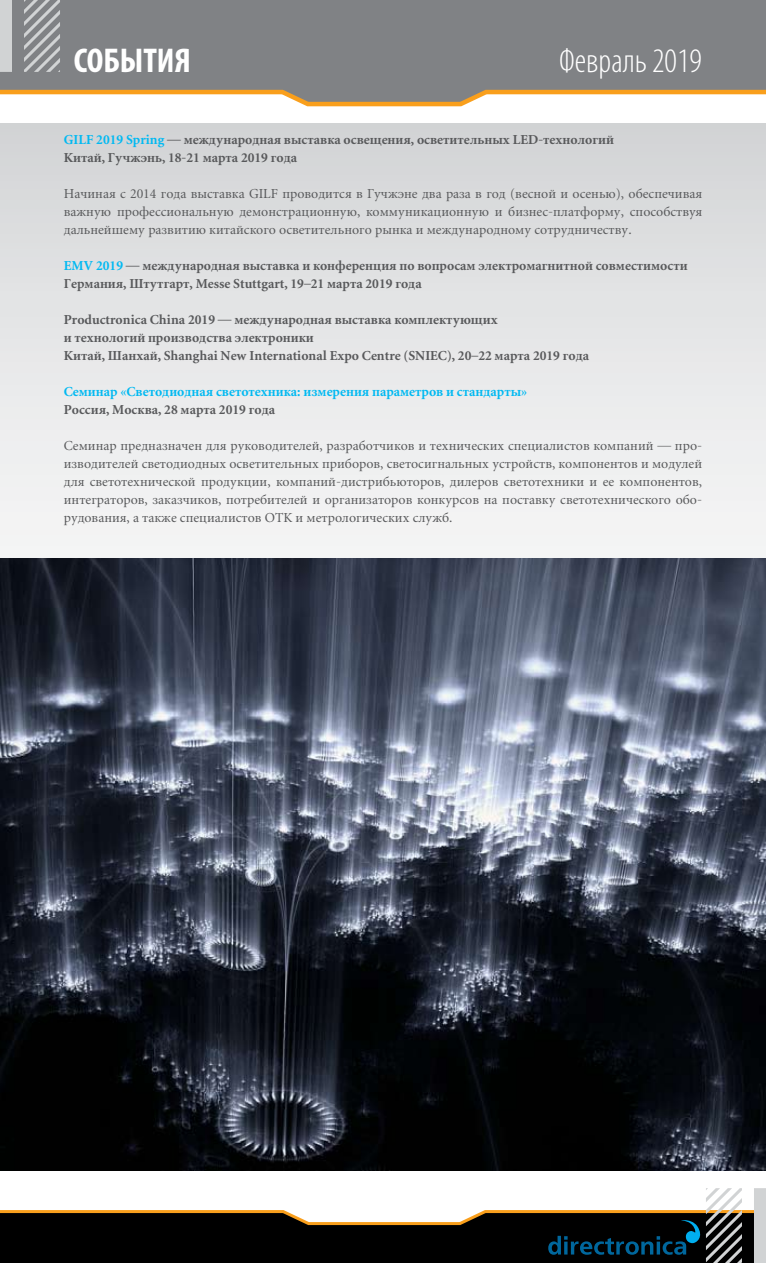
<style>
.page{position:relative;width:766px;height:1263px;background:#fff}
.page>*{position:absolute;margin:0;border:0;box-sizing:border-box;transform-origin:0 0}
.t1{font:300 condensed 34.5px "Myriad Pro";color:#fff}
.t2{font:700 condensed 34.5px "Myriad Pro";color:#fff}
.t3{font:13.5px/18px "Miniature";color:#58595b;text-align:justify}
.t4{font:700 13.5px/18px "Miniature";color:#58595b}
.t5{font:700 13.5px "Miniature";color:#00b9f2}
.s1{color:#00b9f2}
</style>
<div class="page">
<svg style="left:0;top:0;width:765px;height:107px;background:#918f8c"></svg>
<svg style="left:0;top:1210px;width:548px;height:53px;background:#201b14"></svg>
<svg style="left:0;top:123px;width:765px;height:435px"></svg>
<img style="left:0;top:558px;width:765px;height:612px">
<svg style="left:0;top:0;width:60px;height:72px;background:#a1a3a5"></svg>
<svg style="left:548px;top:1188px;width:217px;height:75px"></svg>
<h1 class="t2" style="left:74px;top:39px;width:118px">СОБЫТИЯ</h1>
<h1 class="t1" style="left:559px;top:42px;width:144px">Февраль 2019</h1>
<p class="t4" style="left:64px;top:131px;width:551px"><span class="s1">GILF 2019 Spring</span> — международная выставка освещения, осветительных LED-технологий<br>Китай, Гучжэнь, 18-21 марта 2019 года</p>
<p class="t3" style="left:64px;top:185px;width:639px">Начиная с 2014 года выставка GILF проводится в Гучжэне два раза в год (весной и осенью), обеспечивая важную профессиональную демонстрационную, коммуникационную и бизнес-платформу, способствуя дальнейшему развитию китайского осветительного рынка и международному сотрудничеству.</p>
<p class="t4" style="left:64px;top:257px;width:625px"><span class="s1">EMV 2019</span> — международная выставка и конференция по вопросам электромагнитной совместимости<br>Германия, Штутгарт, Messe Stuttgart, 19–21 марта 2019 года</p>
<p class="t4" style="left:64px;top:311px;width:526px">Productronica China 2019 — международная выставка комплектующих<br>и технологий производства электроники<br>Китай, Шанхай, Shanghai New International Expo Centre (SNIEC), 20–22 марта 2019 года</p>
<p class="t5" style="left:64px;top:385px;width:465px">Семинар «Светодиодная светотехника: измерения параметров и стандарты»</p>
<p class="t4" style="left:64px;top:401px;width:213px">Россия, Москва, 28 марта 2019 года</p>
<p class="t3" style="left:64px;top:437px;width:639px">Семинар предназначен для руководителей, разработчиков и технических специалистов компаний — про&shy;изводителей светодиодных осветительных приборов, светосигнальных устройств, компонентов и модулей для светотехнической продукции, компаний-дистрибьюторов, дилеров светотехники и ее компонентов, интеграторов, заказчиков, потребителей и организаторов конкурсов на поставку светотехнического обо&shy;рудования, а также специалистов ОТК и метрологических служб.</p>
</div>
